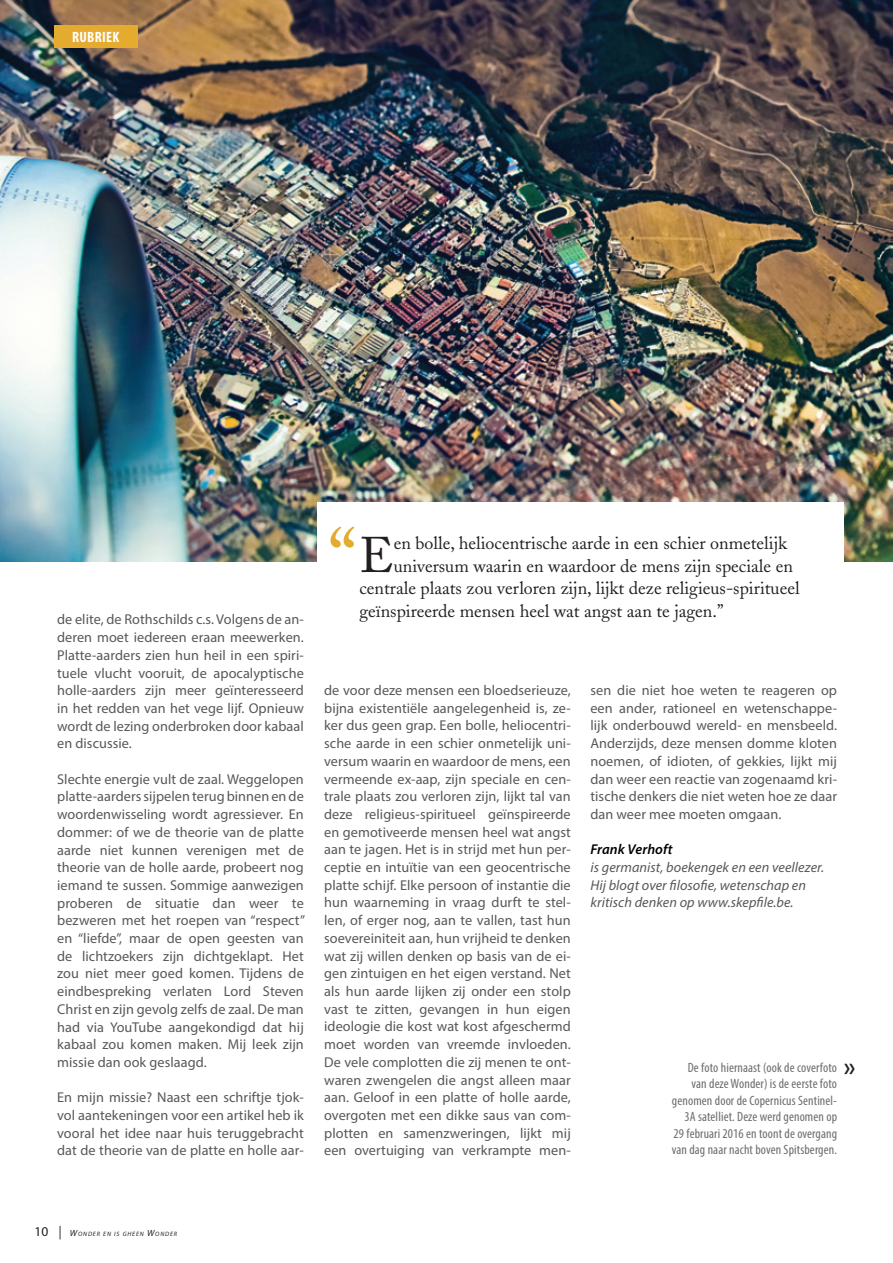
<style>
.page{position:relative;width:893px;height:1263px;background:#fff}
.page>*{position:absolute;margin:0;border:0;box-sizing:border-box;transform-origin:0 0}
.t1{font:79.35px "Adobe Caslon";color:#e5ab2f}
.t2{font:49.65px "Adobe Caslon";color:#231f20}
.t3{font:18px "Adobe Caslon";color:#231f20}
.t4{font:700 condensed 15px "Myriad Pro";letter-spacing:.02em;color:#fff}
.t5{font:14.25px/17.7px "Myriad Pro";letter-spacing:.005em;color:#57585a;text-align:justify}
.t6{font:italic 14.25px/17.7px "Myriad Pro";letter-spacing:.005em;color:#57585a}
.t7{font:italic 600 14.25px "Myriad Pro";letter-spacing:.005em;color:#000}
.t8{font:condensed 13.5px/16.5px "Myriad Pro";letter-spacing:.01em;color:#6c6d70;text-align:right}
.t9{font:italic 6.3px "Myriad Pro";letter-spacing:.13em;color:#231f20}
.s1{font-style:normal;font-size:13.5px}
.s2{font-size:13.5px}
.s3{font-size:9px}
</style>
<div class="page">
<img style="left:0;top:0;width:893px;height:561px">
<div style="left:54px;top:25px;width:83px;height:22px;background:#e5ab2f"></div>
<div style="left:317px;top:503px;width:527px;height:76px;background:#fff"></div>
<p class="t4" style="left:72px;top:27px;width:49px">MEDISCH</p>
<p class="t4" style="left:72px;top:27px;width:49px">RUBRIEK</p>
<p class="t5" style="left:57px;top:611px;width:248px">de elite, de Rothschilds c.s. Volgens de an&shy;deren moet iedereen eraan meewerken.<br>Platte-aarders zien hun heil in een spiri&shy;tuele vlucht vooruit, de apocalyptische holle-aarders zijn meer geïnteresseerd in het redden van het vege lijf. Opnieuw wordt de lezing onderbroken door kabaal en discussie.</p>
<p class="t5" style="left:57px;top:770px;width:249px">Slechte energie vult de zaal. Weggelopen platte-aarders sijpelen terug binnen en de woordenwisseling wordt agressiever. En dommer: of we de theorie van de platte aarde niet kunnen verenigen met de theorie van de holle aarde, probeert nog iemand te sussen. Sommige aanwezigen proberen de situatie dan weer te bezweren met het roepen van “respect” en “liefde”, maar de open geesten van de lichtzoekers zijn dichtgeklapt. Het zou niet meer goed komen. Tijdens de eindbespreking verlaten Lord Steven Christ en zijn gevolg zelfs de zaal. De man had via YouTube aangekondigd dat hij kabaal zou komen maken. Mij leek zijn missie dan ook geslaagd.</p>
<p class="t5" style="left:57px;top:1088px;width:248px">En mijn missie? Naast een schriftje tjok&shy;vol aantekeningen voor een artikel heb ik vooral het idee naar huis teruggebracht dat de theorie van de platte en holle aar-</p>
<h1 class="t1" style="left:328px;top:511px;width:30px">“</h1>
<h2 class="t2" style="left:359px;top:526px;width:36px">E</h2>
<p class="t3" style="left:394px;top:532px;width:395px">en bolle, heliocentrische aarde in een schier onmetelijk</p>
<p class="t3" style="left:394px;top:555px;width:401px">universum waarin en waardoor de mens zijn speciale en</p>
<p class="t3" style="left:359px;top:577px;width:442px">centrale plaats zou verloren zijn, lijkt deze religieus-spiritueel</p>
<p class="t3" style="left:359px;top:600px;width:366px">geïnspireerde mensen heel wat angst aan te jagen.”</p>
<p class="t5" style="left:324px;top:681px;width:248px">de voor deze mensen een bloedserieuze, bijna existentiële aangelegenheid is, ze&shy;ker dus geen grap. Een bolle, heliocentri&shy;sche aarde in een schier onmetelijk uni&shy;versum waarin en waardoor de mens, een vermeende ex-aap, zijn speciale en cen&shy;trale plaats zou verloren zijn, lijkt tal van deze religieus-spiritueel geïnspireerde en gemotiveerde mensen heel wat angst aan te jagen. Het is in strijd met hun per&shy;ceptie en intuïtie van een geocentrische platte schijf. Elke persoon of instantie die hun waarneming in vraag durft te stel&shy;len, of erger nog, aan te vallen, tast hun soevereiniteit aan, hun vrijheid te denken wat zij willen denken op basis van de ei&shy;gen zintuigen en het eigen verstand. Net als hun aarde lijken zij onder een stolp vast te zitten, gevangen in hun eigen ideologie die kost wat kost afgeschermd moet worden van vreemde invloeden.<br>De vele complotten die zij menen te ont&shy;waren zwengelen die angst alleen maar aan. Geloof in een platte of holle aarde, overgoten met een dikke saus van com&shy;plotten en samenzweringen, lijkt mij een overtuiging van verkrampte men-</p>
<p class="t5" style="left:590px;top:681px;width:248px">sen die niet hoe weten te reageren op een ander, rationeel en wetenschappe&shy;lijk onderbouwd wereld- en mensbeeld.<br>Anderzijds, deze mensen domme kloten noemen, of idioten, of gekkies, lijkt mij dan weer een reactie van zogenaamd kri&shy;tische denkers die niet weten hoe ze daar dan weer mee moeten omgaan.</p>
<p class="t7" style="left:590px;top:840px;width:83px">Frank Verhoft</p>
<p class="t6" style="left:590px;top:858px;width:235px">is germanist, boekengek en een veellezer.<br>Hij blogt over filosofie, wetenschap en kritisch denken op www.skepfile.be.</p>
<p class="t8" style="left:672px;top:1059px;width:167px">De foto hiernaast (ook de coverfoto van deze Wonder) is de eerste foto genomen door de Copernicus Sentinel-3A satelliet. Deze werd genomen op 29 februari 2016 en toont de overgang van dag naar nacht boven Spitsbergen.</p>
<p class="t9" style="left:34px;top:1230px;width:144px"><span class="s1">10</span> <span class="s2">|</span> <span class="s3">W</span>ONDER EN IS GHEEN <span class="s3">W</span>ONDER</p>
</div>
